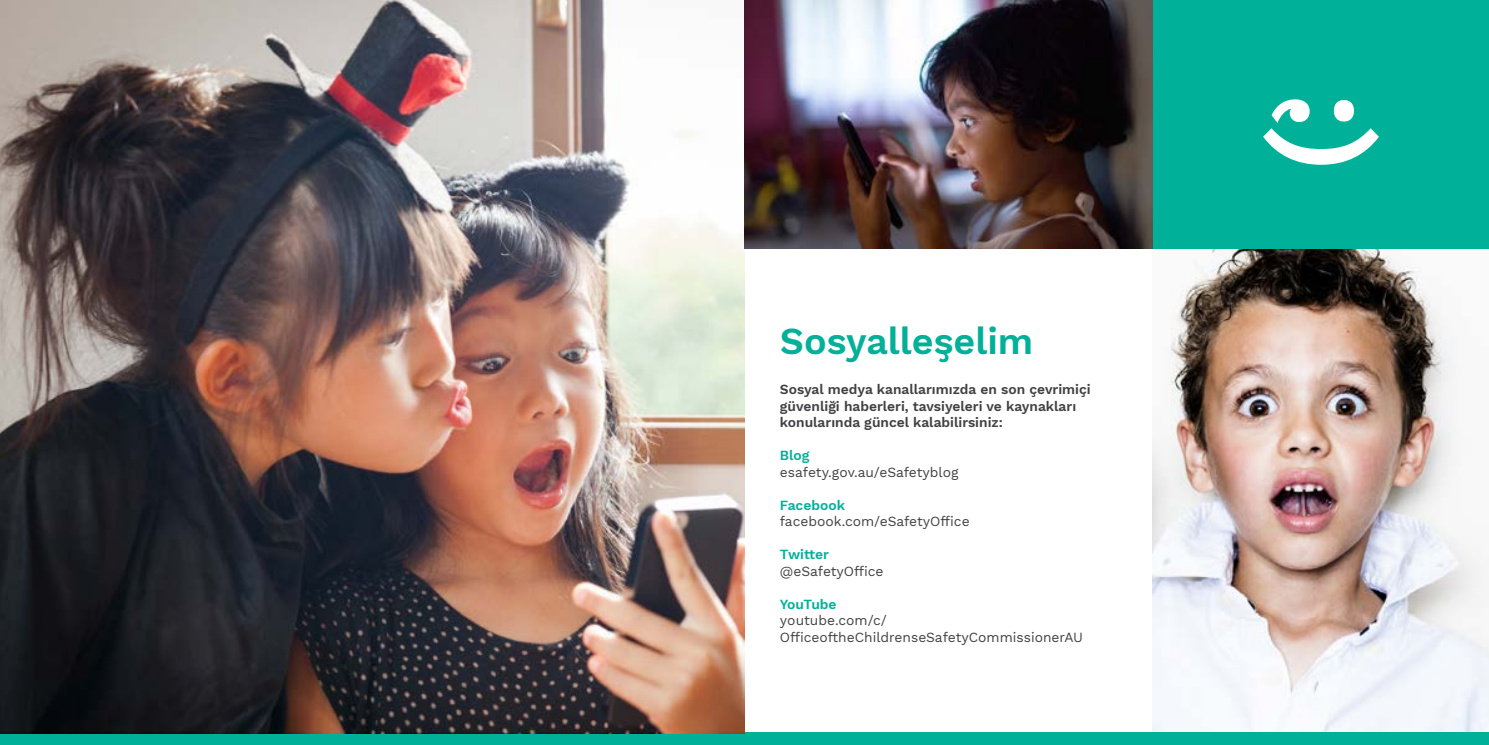
<style>
.page{position:relative;width:1489px;height:745px;background:#fff}
.page>*{position:absolute;margin:0;border:0;box-sizing:border-box;transform-origin:0 0}
.t1{font:600 37.5px "Work Sans";color:#00b098}
.t2{font:13.75px/16.5px "Work Sans";color:#414042}
.t3{font:600 13.75px/16.5px "Work Sans";color:#414042}
.t4{font:600 13.75px "Work Sans";color:#00b098}
.t5{font:600 13.75px "Work Sans";letter-spacing:-.02em;color:#00b098}
</style>
<div class="page">
<img style="left:1152px;top:248px;width:336px;height:483px">
<div style="left:744px;top:0;width:744px;height:248px;background:#00b098"></div>
<div style="left:0;top:731px;width:1488px;height:13px;background:#00b098"></div>
<img style="left:0;top:0;width:744px;height:732px">
<img style="left:744px;top:0;width:408px;height:248px">
<svg style="left:1263px;top:99px;width:115px;height:66px"></svg>
<h1 class="t1" style="left:780px;top:319px;width:255px">Sosyalleşelim</h1>
<p class="t3" style="left:780px;top:381px;width:312px">Sosyal medya kanallarımızda en son çevrimiçi güvenliği haberleri, tavsiyeleri ve kaynakları konularında güncel kalabilirsiniz:</p>
<p class="t4" style="left:780px;top:447px;width:31px">Blog</p>
<p class="t2" style="left:780px;top:464px;width:180px">esafety.gov.au/eSafetyblog</p>
<p class="t4" style="left:780px;top:496px;width:66px">Facebook</p>
<p class="t2" style="left:780px;top:513px;width:191px">facebook.com/eSafetyOffice</p>
<p class="t4" style="left:780px;top:546px;width:51px">Twitter</p>
<p class="t2" style="left:780px;top:563px;width:105px">@eSafetyOffice</p>
<p class="t5" style="left:780px;top:595px;width:58px">YouTube</p>
<p class="t2" style="left:780px;top:612px;width:304px">youtube.com/c/<br>OfficeoftheChildrenseSafetyCommissionerAU</p>
</div>
